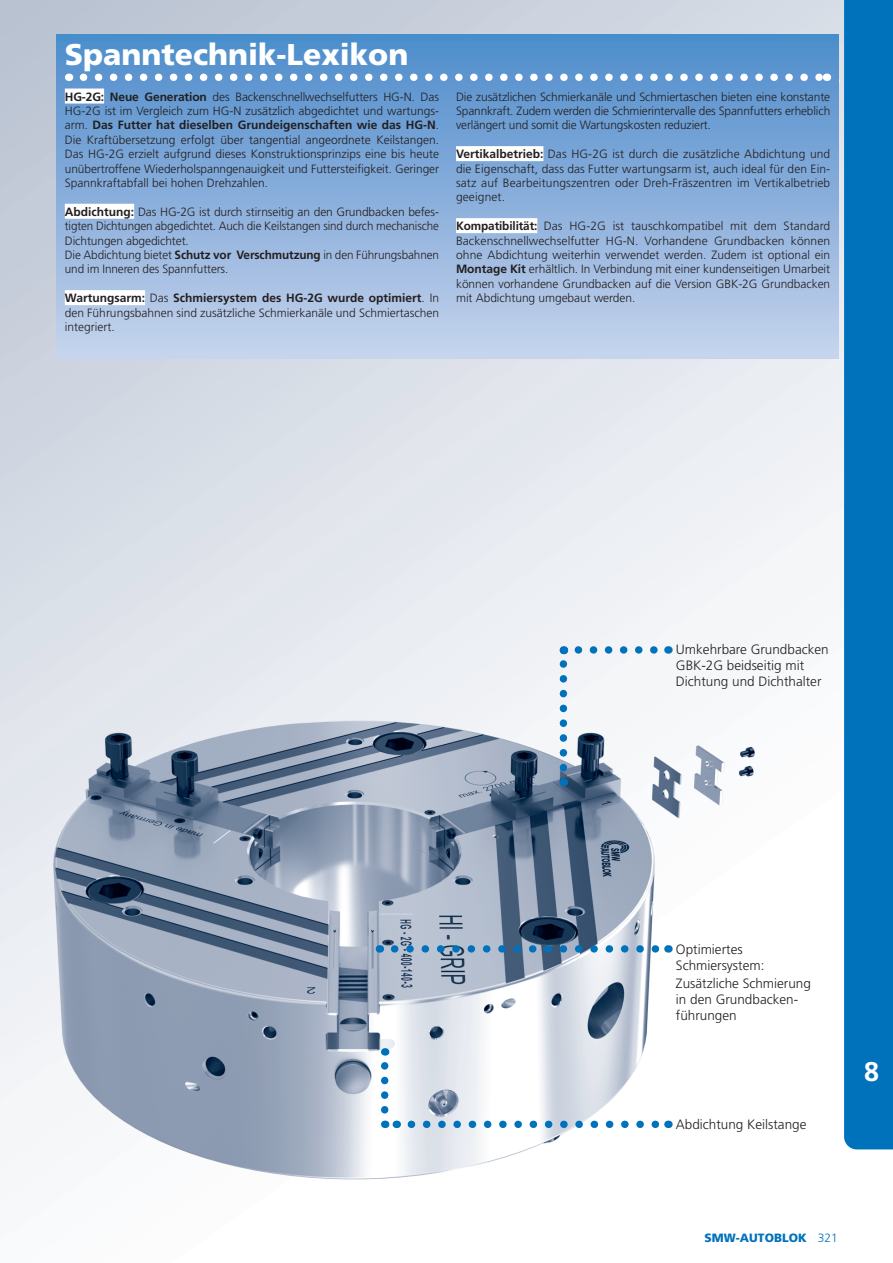
<style>
.page{position:relative;width:893px;height:1263px;background:#fff}
.page>*{position:absolute;margin:0;border:0;box-sizing:border-box;transform-origin:0 0}
.t1{font:900 30px "Frutiger LT Std";color:#fff}
.t2{font:700 27px "Frutiger LT Std";color:#fff}
.t3{font:300 13.5px/16.2px "Frutiger LT Std";color:#231f20}
.t4{font:300 12px/14.4px "Frutiger LT Std";letter-spacing:-.01em;color:#231f20;text-align:justify}
.t5{font:900 12px "Frutiger LT Std";color:#0072bc}
.s1{font-weight:700}
.s2{font-weight:300}
</style>
<div class="page">
<img style="left:0;top:0;width:893px;height:1180px">
<svg style="left:395px;top:945px;width:265px;height:8px;background:#6898be"></svg>
<svg style="left:411px;top:1120px;width:249px;height:8px"></svg>
<svg style="left:578px;top:646px;width:82px;height:8px"></svg>
<svg style="left:381px;top:1048px;width:7px;height:62px"></svg>
<svg style="left:560px;top:646px;width:7px;height:122px"></svg>
<div style="left:56px;top:34px;width:783px;height:324px;background:linear-gradient(to bottom,#4f8ecc,#c4d2eb)"></div>
<svg style="left:79px;top:74px;width:748px;height:12px"></svg>
<div style="left:456px;top:146px;width:87px;height:15px;background:#fff"></div>
<div style="left:456px;top:218px;width:81px;height:15px;background:#fff"></div>
<div style="left:65px;top:89px;width:39px;height:15px;background:#fff"></div>
<div style="left:65px;top:204px;width:69px;height:15px;background:#fff"></div>
<div style="left:65px;top:290px;width:80px;height:15px;background:#fff"></div>
<svg style="left:844px;top:0;width:49px;height:1149px;background:#0373bc"></svg>
<p class="t1" style="left:65px;top:36px;width:345px">Spanntechnik-Lexikon</p>
<p class="t4" style="left:65px;top:89px;width:376px"><span class="s1">HG-2G: Neue Generation</span> des Backenschnellwechselfutters HG-N. Das HG-2G ist im Vergleich zum HG-N zusätzlich abgedichtet und wartungs&shy;arm. <span class="s1">Das Futter hat dieselben Grundeigenschaften wie das HG-N</span>.<br>Die Kraftübersetzung erfolgt über tangential angeordnete Keilstangen.<br>Das HG-2G erzielt aufgrund dieses Konstruktionsprinzips eine bis heute unübertroffene Wiederholspanngenauigkeit und Futtersteifigkeit. Geringer Spannkraftabfall bei hohen Drehzahlen.</p>
<p class="t4" style="left:65px;top:205px;width:376px;text-align:left"><span class="s1">Abdichtung:</span> Das HG-2G ist durch stirnseitig an den Grundbacken befes&shy;tigten Dichtungen abgedichtet. Auch die Keilstangen sind durch mechanische Dichtungen abgedichtet.<br>Die Abdichtung bietet <span class="s1">Schutz vor Verschmutzung</span> in den Führungsbahnen und im Inneren des Spannfutters.</p>
<p class="t4" style="left:65px;top:291px;width:376px"><span class="s1">Wartungsarm:</span> Das <span class="s1">Schmiersystem des HG-2G wurde optimiert</span>. In den Führungsbahnen sind zusätzliche Schmierkanäle und Schmiertaschen integriert.</p>
<p class="t4" style="left:456px;top:89px;width:376px">Die zusätzlichen Schmierkanäle und Schmiertaschen bieten eine konstante Spannkraft. Zudem werden die Schmierintervalle des Spannfutters erheblich verlängert und somit die Wartungskosten reduziert.</p>
<p class="t4" style="left:456px;top:147px;width:376px"><span class="s1">Vertikalbetrieb:</span> Das HG-2G ist durch die zusätzliche Abdichtung und die Eigenschaft, dass das Futter wartungsarm ist, auch ideal für den Ein&shy;satz auf Bearbeitungszentren oder Dreh-Fräszentren im Vertikalbetrieb geeignet.</p>
<p class="t4" style="left:456px;top:219px;width:376px"><span class="s1">Kompatibilität:</span> Das HG-2G ist tauschkompatibel mit dem Standard Backenschnellwechselfutter HG-N. Vorhandene Grundbacken können ohne Abdichtung weiterhin verwendet werden. Zudem ist optional ein <span class="s1">Montage Kit</span> erhältlich. In Verbindung mit einer kundenseitigen Umarbeit können vorhandene Grundbacken auf die Version GBK-2G Grundbacken mit Abdichtung umgebaut werden.</p>
<p class="t3" style="left:676px;top:641px;width:154px">Umkehrbare Grundbacken<br>GBK-2G beidseitig mit<br>Dichtung und Dichthalter</p>
<p class="t3" style="left:676px;top:941px;width:90px">Optimiertes<br>Schmiersystem:</p>
<p class="t3" style="left:676px;top:975px;width:136px">Zusätzliche Schmierung in den Grundbacken&shy;führungen</p>
<p class="t3" style="left:676px;top:1116px;width:132px">Abdichtung Keilstange</p>
<h2 class="t2" style="left:864px;top:1056px;width:17px">8</h2>
<p class="t5" style="left:705px;top:1231px;width:135px">SMW-AUTOBLOK <span class="s2">321</span></p>
</div>
